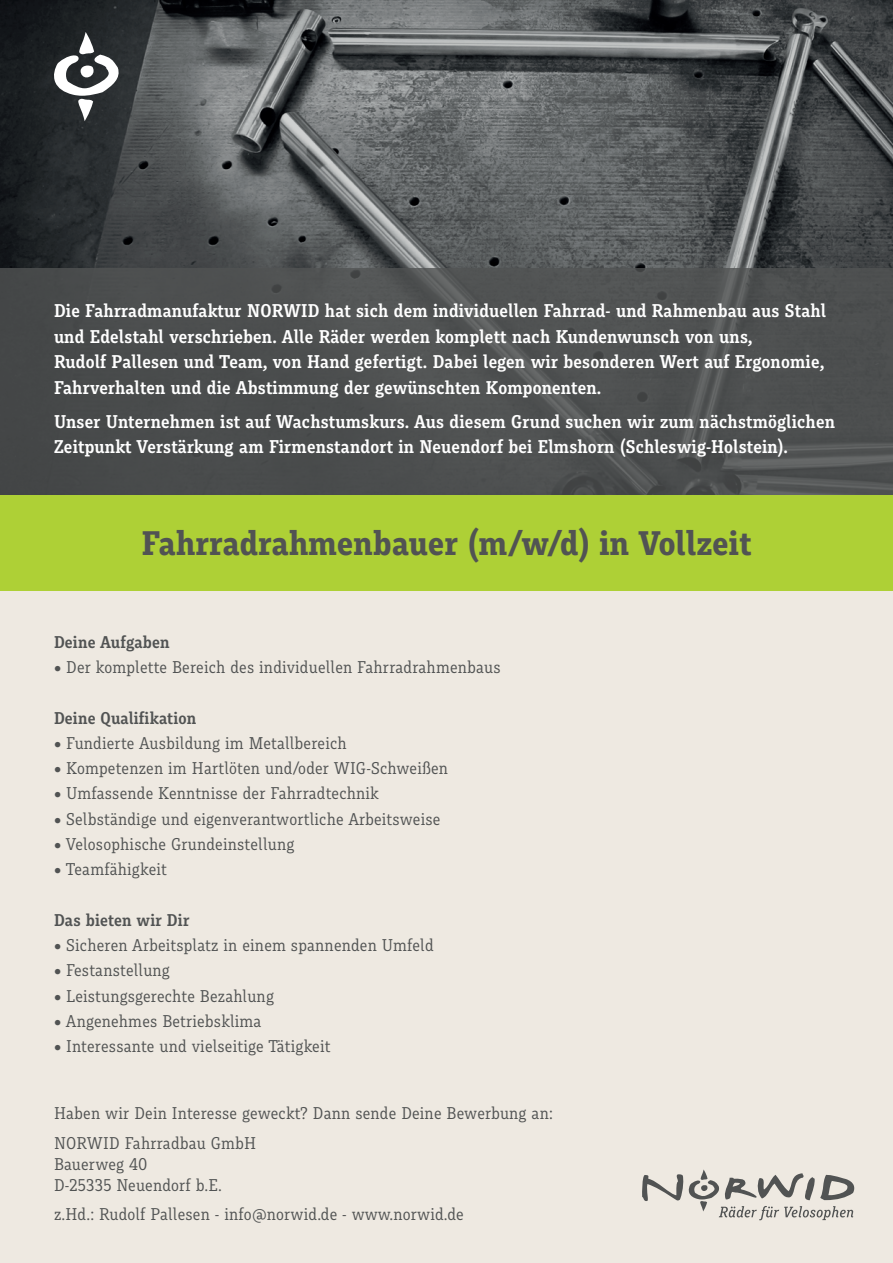
<style>
.page{position:relative;width:893px;height:1263px;background:#fff}
.page>*{position:absolute;margin:0;border:0;box-sizing:border-box;transform-origin:0 0}
.t1{font:700 36px "Muriza Basic";letter-spacing:.01em;color:#515353}
.t2{font:600 19.5px/25.5px "Muriza Basic";letter-spacing:.01em;color:#fff}
.t3{font:18px/29.5px "Muriza Basic";letter-spacing:.01em;color:#515353}
.t4{font:600 18px "Muriza Basic";letter-spacing:.01em;color:#515353}
</style>
<div class="page">
<img style="left:0;top:0;width:893px;height:268px">
<div style="left:0;top:268px;width:893px;height:227px;background:#515353"></div>
<div style="left:0;top:495px;width:893px;height:768px;background:#eee9e1"></div>
<div style="left:0;top:495px;width:893px;height:96px;background:#aed036"></div>
<svg style="left:52px;top:32px;width:70px;height:89px"></svg>
<svg style="left:642px;top:1169px;width:213px;height:51px"></svg>
<p class="t2" style="left:54px;top:298px;width:774px">Die Fahrradmanufaktur NORWID hat sich dem individuellen Fahrrad- und Rahmenbau aus Stahl und Edelstahl verschrieben. Alle Räder werden komplett nach Kundenwunsch von uns,<br>Rudolf Pallesen und Team, von Hand gefertigt. Dabei legen wir besonderen Wert auf Ergonomie, Fahrverhalten und die Abstimmung der gewünschten Komponenten.</p>
<p class="t2" style="left:54px;top:408px;width:782px">Unser Unternehmen ist auf Wachstumskurs. Aus diesem Grund suchen wir zum nächstmöglichen<br>Zeitpunkt Verstärkung am Firmenstandort in Neuendorf bei Elmshorn (Schleswig-Holstein).</p>
<h1 class="t1" style="left:142px;top:522px;width:611px">Fahrradrahmenbauer (m/w/d) in Vollzeit</h1>
<p class="t4" style="left:54px;top:632px;width:117px">Deine Aufgaben</p>
<p class="t3" style="left:54px;top:652px;width:448px">• Der komplette Bereich des individuellen Fahrradrahmenbaus</p>
<p class="t4" style="left:54px;top:707px;width:144px">Deine Qualifikation</p>
<p class="t3" style="left:54px;top:728px;width:294px">• Fundierte Ausbildung im Metallbereich</p>
<p class="t3" style="left:54px;top:753px;width:396px">• Kompetenzen im Hartlöten und/oder WIG-Schweißen</p>
<p class="t3" style="left:54px;top:778px;width:326px">• Umfassende Kenntnisse der Fahrradtechnik</p>
<p class="t3" style="left:54px;top:804px;width:388px">• Selbständige und eigenverantwortliche Arbeitsweise</p>
<p class="t3" style="left:54px;top:829px;width:242px">• Velosophische Grundeinstellung</p>
<p class="t3" style="left:54px;top:854px;width:114px">• Teamfähigkeit</p>
<p class="t4" style="left:54px;top:909px;width:137px">Das bieten wir Dir</p>
<p class="t3" style="left:54px;top:930px;width:381px">• Sicheren Arbeitsplatz in einem spannenden Umfeld</p>
<p class="t3" style="left:54px;top:955px;width:117px">• Festanstellung</p>
<p class="t3" style="left:54px;top:980px;width:221px">• Leistungsgerechte Bezahlung</p>
<p class="t3" style="left:54px;top:1006px;width:209px">• Angenehmes Betriebsklima</p>
<p class="t3" style="left:54px;top:1031px;width:278px">• Interessante und vielseitige Tätigkeit</p>
<p class="t3" style="left:54px;top:1098px;width:500px">Haben wir Dein Interesse geweckt? Dann sende Deine Bewerbung an:<br>NORWID Fahrradbau GmbH</p>
<p class="t3" style="left:54px;top:1153px;width:169px;line-height:21px">Bauerweg 40<br>D-25335 Neuendorf b.E.</p>
<p class="t3" style="left:54px;top:1199px;width:411px">z.Hd.: Rudolf Pallesen - info@norwid.de - www.norwid.de</p>
</div>
